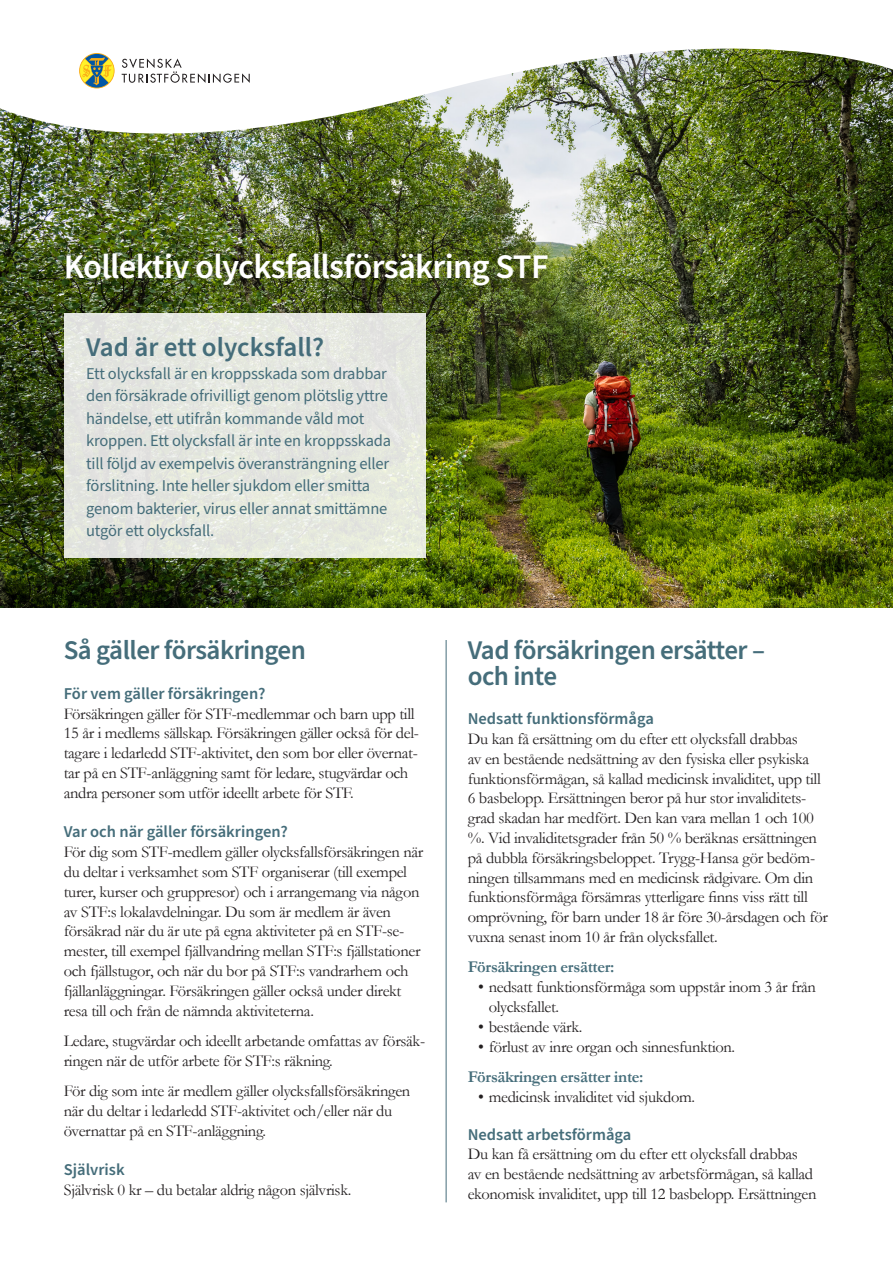
<style>
.page{position:relative;width:893px;height:1263px;background:#fff}
.page>*{position:absolute;margin:0;border:0;box-sizing:border-box;transform-origin:0 0}
.t1{font:600 34.5px "Source Sans Pro";letter-spacing:-.02em;color:#fff}
.t2{font:600 27px/25.5px "Source Sans Pro";letter-spacing:-.02em;color:#456d7a}
.t3{font:600 27px "Source Sans Pro";color:#456d7a}
.t4{font:16.5px/19.8px "Garamond";letter-spacing:-.02em;color:#231f20}
.t5{font:16.5px/22.5px "Source Sans Pro";letter-spacing:-.01em;color:#456d7a}
.t6{font:600 16.5px "Source Sans Pro";color:#456d7a}
.t7{font:700 16.5px "Garamond";letter-spacing:-.02em;color:#456d7a}
</style>
<div class="page">
<img style="left:0;top:134px;width:893px;height:473px">
<hr style="left:446px;top:640px;width:1px;height:562px;background:#456d7a">
<img style="left:0;top:48px;width:893px;height:86px">
<div style="left:79px;top:53px;width:35px;height:35px;border:1px solid #faaf18;border-radius:50%"></div>
<svg style="left:122px;top:58px;width:128px;height:25px"></svg>
<svg style="left:80px;top:54px;width:34px;height:34px"></svg>
<div style="left:64px;top:313px;width:361px;height:245px;background:#e4e7df"></div>
<p class="t1" style="left:64px;top:243px;width:486px">Kollektiv olycksfallsförsäkring STF</p>
<p class="t3" style="left:86px;top:329px;width:240px">Vad är ett olycksfall?</p>
<p class="t5" style="left:86px;top:362px;width:307px">Ett olycksfall är en kroppsskada som drabbar den försäkrade ofrivilligt genom plötslig yttre händelse, ett utifrån kommande våld mot kroppen. Ett olycksfall är inte en kroppsskada till följd av exempelvis överansträngning eller förslitning. Inte heller sjukdom eller smitta genom bakterier, virus eller annat smittämne utgör ett olycksfall.</p>
<p class="t2" style="left:64px;top:638px;width:244px">Så gäller försäkringen</p>
<p class="t6" style="left:64px;top:682px;width:203px">För vem gäller försäkringen?</p>
<p class="t4" style="left:64px;top:703px;width:357px">Försäkringen gäller för STF-medlemmar och barn upp till 15 år i medlems sällskap. Försäkringen gäller också för del&shy;tagare i ledarledd STF-aktivitet, den som bor eller övernat&shy;tar på en STF-anläggning samt för ledare, stugvärdar och andra personer som utför ideellt arbete för STF.</p>
<p class="t6" style="left:64px;top:821px;width:226px">Var och när gäller försäkringen?</p>
<p class="t4" style="left:64px;top:842px;width:361px">För dig som STF-medlem gäller olycksfallsförsäkringen när du deltar i verksamhet som STF organiserar (till exempel turer, kurser och gruppresor) och i arrangemang via någon av STF:s lokalavdelningar. Du som är medlem är även försäkrad när du är ute på egna aktiviteter på en STF-se&shy;mester, till exempel fjällvandring mellan STF:s fjällstationer och fjällstugor, och när du bor på STF:s vandrarhem och fjällanläggningar. Försäkringen gäller också under direkt resa till och från de nämnda aktiviteterna.</p>
<p class="t4" style="left:64px;top:1030px;width:363px">Ledare, stugvärdar och ideellt arbetande omfattas av försäk&shy;ringen när de utför arbete för STF:s räkning.</p>
<p class="t4" style="left:64px;top:1080px;width:348px">För dig som inte är medlem gäller olycksfallsförsäkringen när du deltar i ledarledd STF-aktivitet och/eller när du övernattar på en STF-anläggning.</p>
<p class="t6" style="left:64px;top:1159px;width:62px">Självrisk</p>
<p class="t4" style="left:64px;top:1179px;width:289px">Självrisk 0 kr – du betalar aldrig någon självrisk.</p>
<p class="t2" style="left:468px;top:638px;width:299px">Vad försäkringen ersätter – och inte</p>
<p class="t6" style="left:468px;top:708px;width:188px">Nedsatt funktionsförmåga</p>
<p class="t4" style="left:468px;top:728px;width:362px">Du kan få ersättning om du efter ett olycksfall drabbas<br>av en bestående nedsättning av den fysiska eller psykiska funktionsförmågan, så kallad medicinsk invaliditet, upp till 6 basbelopp. Ersättningen beror på hur stor invaliditets&shy;grad skadan har medfört. Den kan vara mellan 1 och 100 %. Vid invaliditetsgrader från 50 % beräknas ersättningen på dubbla försäkringsbeloppet. Trygg-Hansa gör bedöm&shy;ningen tillsammans med en medicinsk rådgivare. Om din funktionsförmåga försämras ytterligare finns viss rätt till omprövning, för barn under 18 år före 30-årsdagen och för vuxna senast inom 10 år från olycksfallet.</p>
<p class="t7" style="left:468px;top:956px;width:148px">Försäkringen ersätter:</p>
<p class="t4" style="left:489px;top:977px;width:329px;text-indent:-10px">• nedsatt funktionsförmåga som uppstår inom 3 år från olycksfallet.</p>
<p class="t4" style="left:478px;top:1016px;width:106px">• bestående värk.</p>
<p class="t4" style="left:478px;top:1036px;width:258px">• förlust av inre organ och sinnesfunktion.</p>
<p class="t7" style="left:468px;top:1065px;width:177px">Försäkringen ersätter inte:</p>
<p class="t4" style="left:478px;top:1086px;width:218px">• medicinsk invaliditet vid sjukdom.</p>
<p class="t6" style="left:468px;top:1123px;width:165px">Nedsatt arbetsförmåga</p>
<p class="t4" style="left:468px;top:1144px;width:350px">Du kan få ersättning om du efter ett olycksfall drabbas<br>av en bestående nedsättning av arbetsförmågan, så kallad ekonomisk invaliditet, upp till 12 basbelopp. Ersättningen</p>
</div>
